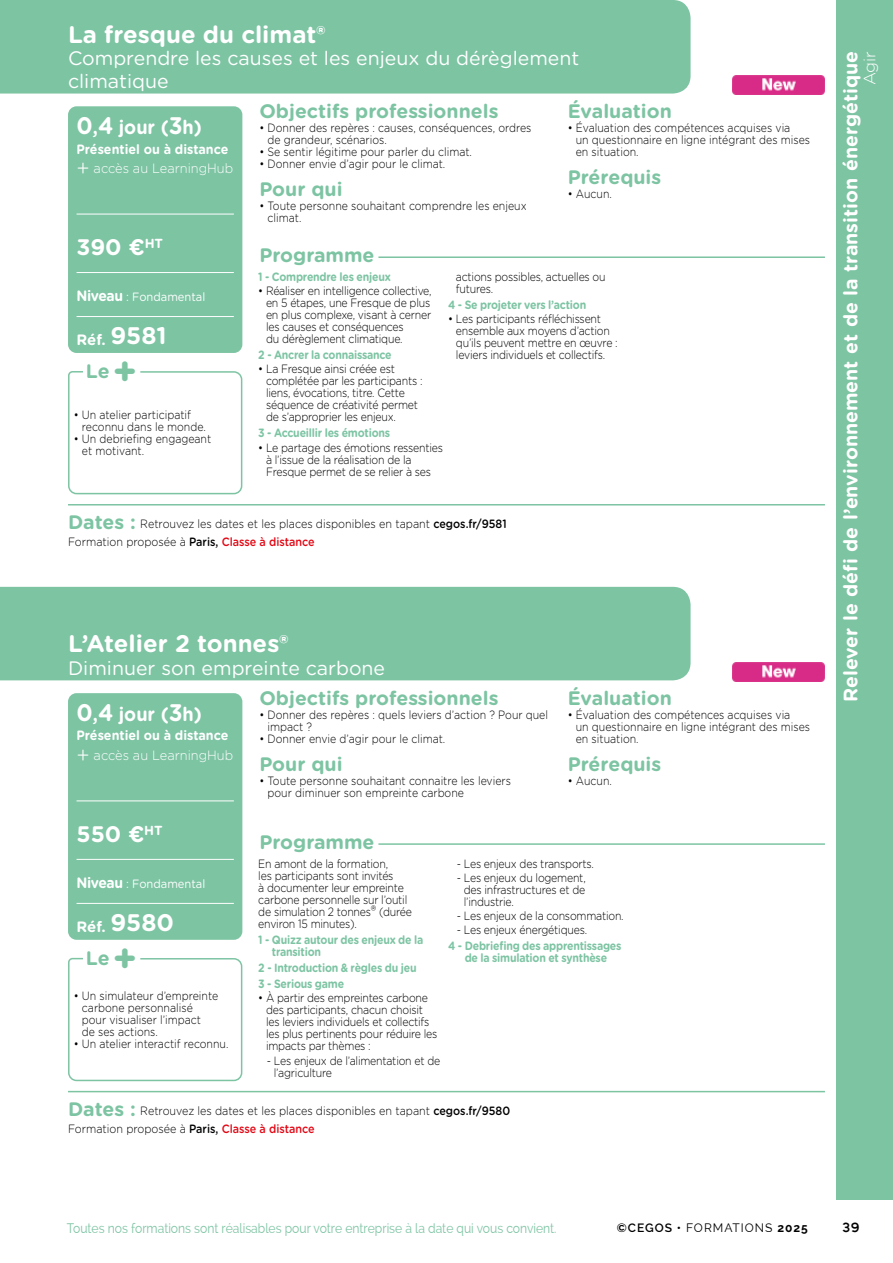
<style>
.page{position:relative;width:893px;height:1263px;background:#fff}
.page>*{position:absolute;margin:0;border:0;box-sizing:border-box;transform-origin:0 0}
.t1{font:700 24px "Gotham Rounded";color:#fff}
.t2{font:700 22.5px "Gotham Rounded";color:#fff}
.t3{font:700 19.5px "Gotham Rounded";color:#7dc4a3}
.t4{font:19.5px/22.5px "Gotham Rounded";color:#fff}
.t5{font:700 19.5px "Gotham Rounded";color:#fff}
.t6{font:700 19.5px "Gotham Rounded";color:#fff;scale:.93 1}
.t7{font:300 16.5px "Gotham Rounded";color:#fff}
.t8{font:700 15px "Gotham Rounded";letter-spacing:-.005em;color:#fff}
.t9{font:700 13.5px/19.5px "Gotham Rounded";color:#fff;scale:.93 1}
.t10{font:13.5px "Raleway";color:#7dc4a3;scale:.9 1}
.t11{font:500 13.5px "Ryker";color:#000}
.t12{font:300 12px/12px "Gotham Rounded";letter-spacing:-.02em;color:#000;scale:.88 1}
.t13{font:300 12px/12px "Gotham Rounded";color:#000;scale:.88 1}
.t14{font:700 12px/12px "Gotham Rounded";letter-spacing:-.02em;color:#7dc4a3;scale:.88 1}
.t15{font:300 12px/17.7px "Gotham Rounded";color:#000;scale:.9 1}
.t16{font:12px "Gotham Rounded";color:#fff;scale:.93 1}
.t17{font:12px "Raleway";letter-spacing:.08em;color:#000}
.s1{font-size:24px}
.s2{font-weight:300;font-size:22.5px}
.s3{font-weight:300}
.s4{font-weight:700;font-size:15px}
.s5{font-size:39px}
.s6{font-weight:500}
.s7{font-weight:500;color:#e30613}
.s8{font-size:15px}
.s9{font-weight:600}
.s10{font-weight:700}
</style>
<div class="page">
<div style="left:68px;top:693px;width:174px;height:247px;background:#7dc4a3;border-radius:9px"></div>
<hr style="left:77px;top:800px;width:157px;height:1px;background:#fff">
<hr style="left:77px;top:859px;width:157px;height:1px;background:#fff">
<hr style="left:77px;top:903px;width:157px;height:1px;background:#fff">
<div style="left:0;top:587px;width:691px;height:93px;background:#7dc4a3"></div>
<hr style="left:68px;top:1091px;width:757px;height:1px;background:#7dc4a3">
<hr style="left:378px;top:843px;width:447px;height:2px;background:#7dc4a3">
<svg style="left:68px;top:957px;width:175px;height:125px"></svg>
<img style="left:732px;top:662px;width:92px;height:19px">
<div style="left:68px;top:106px;width:174px;height:247px;background:#7dc4a3;border-radius:9px"></div>
<hr style="left:77px;top:214px;width:157px;height:1px;background:#fff">
<hr style="left:77px;top:272px;width:157px;height:1px;background:#fff">
<hr style="left:77px;top:316px;width:157px;height:1px;background:#fff">
<div style="left:0;top:0;width:691px;height:94px;background:#7dc4a3"></div>
<hr style="left:68px;top:504px;width:757px;height:1px;background:#7dc4a3">
<hr style="left:378px;top:256px;width:447px;height:2px;background:#7dc4a3">
<svg style="left:68px;top:371px;width:175px;height:124px"></svg>
<img style="left:732px;top:75px;width:92px;height:19px">
<div style="left:836px;top:0;width:57px;height:1199px;background:#7dc4a3"></div>
<h1 class="t1" style="left:68px;top:17px;width:259px">La fresque du climat®</h1>
<h3 class="t4" style="left:68px;top:46px;width:513px">Comprendre les causes et les enjeux du dérèglement climatique</h3>
<h3 class="t6" style="left:77px;top:113px;width:136px"><span class="s1">0</span>,<span class="s1">4</span> jour (<span class="s1">3</span>h)</h3>
<p class="t9" style="left:77px;top:138px;width:170px">Présentiel ou à distance <span class="s2">+</span> <span class="s3">accès au LearningHub</span></p>
<h2 class="t2" style="left:77px;top:231px;width:88px">390 €<sup>HT</sup></h2>
<p class="t16" style="left:77px;top:289px;width:140px"><span class="s4">Niveau</span> : Fondamental</p>
<p class="t8" style="left:77px;top:328px;width:92px">Réf. <span class="s1">9581</span></p>
<h3 class="t3" style="left:86px;top:357px;width:53px">Le<span class="s5">+</span></h3>
<p class="t13" style="left:82px;top:409px;width:142px;text-indent:-8px">• Un atelier participatif reconnu dans le monde.</p>
<p class="t13" style="left:82px;top:433px;width:149px;text-indent:-8px">• Un debriefing engageant et motivant.</p>
<h3 class="t3" style="left:259px;top:96px;width:241px">Objectifs professionnels</h3>
<p class="t13" style="left:268px;top:121px;width:301px;text-indent:-8px">• Donner des repères : causes, conséquences, ordres de grandeur, scénarios.</p>
<p class="t13" style="left:259px;top:145px;width:243px">• Se sentir légitime pour parler du climat.</p>
<p class="t13" style="left:259px;top:157px;width:213px">• Donner envie d’agir pour le climat.</p>
<h3 class="t3" style="left:259px;top:175px;width:85px">Pour qui</h3>
<p class="t13" style="left:268px;top:199px;width:296px;text-indent:-8px">• Toute personne souhaitant comprendre les enjeux climat.</p>
<h3 class="t3" style="left:259px;top:241px;width:117px">Programme</h3>
<h3 class="t3" style="left:568px;top:96px;width:106px">Évaluation</h3>
<p class="t13" style="left:576px;top:121px;width:268px;text-indent:-8px">• Évaluation des compétences acquises via<br>un questionnaire en ligne intégrant des mises en situation.</p>
<h3 class="t3" style="left:568px;top:163px;width:95px">Prérequis</h3>
<p class="t12" style="left:568px;top:187px;width:52px">• Aucun.</p>
<p class="t14" style="left:258px;top:270px;width:152px">1 - Comprendre les enjeux</p>
<p class="t12" style="left:266px;top:284px;width:190px;text-indent:-8px">• Réaliser en intelligence collective, en 5 étapes, une Fresque de plus en plus complexe, visant à cerner les causes et conséquences<br>du dérèglement climatique.</p>
<p class="t14" style="left:258px;top:348px;width:153px">2 - Ancrer la connaissance</p>
<p class="t12" style="left:266px;top:362px;width:179px;text-indent:-8px">• La Fresque ainsi créée est complétée par les participants : liens, évocations, titre. Cette séquence de créativité permet de s’approprier les enjeux.</p>
<p class="t14" style="left:258px;top:427px;width:151px">3 - Accueillir les émotions</p>
<p class="t12" style="left:266px;top:441px;width:203px;text-indent:-8px">• Le partage des émotions ressenties à l’issue de la réalisation de la<br>Fresque permet de se relier à ses</p>
<p class="t12" style="left:456px;top:270px;width:172px">actions possibles, actuelles ou futures.</p>
<p class="t14" style="left:448px;top:298px;width:158px">4 - Se projeter vers l’action</p>
<p class="t12" style="left:456px;top:312px;width:185px;text-indent:-8px">• Les participants réfléchissent ensemble aux moyens d’action qu’ils peuvent mettre en œuvre : leviers individuels et collectifs.</p>
<h3 class="t3" style="left:68px;top:508px;width:69px">Dates :</h3>
<p class="t15" style="left:68px;top:515px;width:489px;text-indent:72px">Retrouvez les dates et les places disponibles en tapant <span class="s6">cegos.fr/9581<br></span>Formation proposée à <span class="s6">Paris,</span> <span class="s7">Classe à distance</span></p>
<h1 class="t1" style="left:68px;top:626px;width:222px">L’Atelier 2 tonnes®</h1>
<h3 class="t4" style="left:68px;top:656px;width:319px">Diminuer son empreinte carbone</h3>
<h3 class="t6" style="left:77px;top:700px;width:136px"><span class="s1">0</span>,<span class="s1">4</span> jour (<span class="s1">3</span>h)</h3>
<p class="t9" style="left:77px;top:725px;width:170px">Présentiel ou à distance <span class="s2">+</span> <span class="s3">accès au LearningHub</span></p>
<h2 class="t2" style="left:77px;top:817px;width:88px">550 €<sup>HT</sup></h2>
<h3 class="t3" style="left:259px;top:683px;width:241px">Objectifs professionnels</h3>
<p class="t13" style="left:268px;top:708px;width:320px;text-indent:-8px">• Donner des repères : quels leviers d’action ? Pour quel impact ?</p>
<p class="t13" style="left:259px;top:732px;width:213px">• Donner envie d’agir pour le climat.</p>
<h3 class="t3" style="left:259px;top:749px;width:85px">Pour qui</h3>
<p class="t13" style="left:268px;top:774px;width:278px;text-indent:-8px">• Toute personne souhaitant connaitre les leviers pour diminuer son empreinte carbone</p>
<h3 class="t3" style="left:259px;top:828px;width:117px">Programme</h3>
<h3 class="t3" style="left:568px;top:683px;width:106px">Évaluation</h3>
<p class="t13" style="left:576px;top:708px;width:268px;text-indent:-8px">• Évaluation des compétences acquises via<br>un questionnaire en ligne intégrant des mises en situation.</p>
<h3 class="t3" style="left:568px;top:749px;width:95px">Prérequis</h3>
<p class="t12" style="left:568px;top:774px;width:52px">• Aucun.</p>
<p class="t16" style="left:77px;top:875px;width:140px"><span class="s4">Niveau</span> : Fondamental</p>
<p class="t8" style="left:77px;top:915px;width:99px">Réf. <span class="s1">9580</span></p>
<h3 class="t3" style="left:86px;top:943px;width:53px">Le<span class="s5">+</span></h3>
<p class="t13" style="left:82px;top:989px;width:156px;text-indent:-8px">• Un simulateur d’empreinte carbone personnalisé pour visualiser l’impact<br>de ses actions.</p>
<p class="t13" style="left:74px;top:1037px;width:177px">• Un atelier interactif reconnu.</p>
<p class="t12" style="left:258px;top:857px;width:176px">En amont de la formation,<br>les participants sont invités<br>à documenter leur empreinte carbone personnelle sur l’outil de simulation 2 tonnes<span class="s8">®</span> (durée environ 15 minutes).</p>
<p class="t14" style="left:272px;top:933px;width:173px;text-indent:-14px">1 - Quizz autour des enjeux de la transition</p>
<p class="t14" style="left:258px;top:959px;width:181px;line-height:16.2px">2 - Introduction &amp; règles du jeu<br>3 - Serious game</p>
<p class="t12" style="left:266px;top:992px;width:196px;text-indent:-8px">• À partir des empreintes carbone des participants, chacun choisit les leviers individuels et collectifs les plus pertinents pour réduire les impacts par thèmes :</p>
<p class="t12" style="left:274px;top:1054px;width:191px;text-indent:-7px">- Les enjeux de l’alimentation et de l’agriculture</p>
<p class="t12" style="left:457px;top:857px;width:157px">- Les enjeux des transports.</p>
<p class="t12" style="left:464px;top:871px;width:140px;text-align:justify;text-indent:-7px">- Les enjeux du logement, des infrastructures et de l’industrie.</p>
<p class="t12" style="left:457px;top:909px;width:191px">- Les enjeux de la consommation.</p>
<p class="t12" style="left:457px;top:923px;width:150px">- Les enjeux énergétiques.</p>
<p class="t14" style="left:448px;top:939px;width:198px;text-align:center">4 - Debriefing des apprentissages de la simulation et synthèse</p>
<h3 class="t3" style="left:68px;top:1094px;width:69px">Dates :</h3>
<p class="t15" style="left:68px;top:1101px;width:493px;text-indent:72px">Retrouvez les dates et les places disponibles en tapant <span class="s6">cegos.fr/9580<br></span>Formation proposée à <span class="s6">Paris,</span> <span class="s7">Classe à distance</span></p>
<h3 class="t5" style="left:836px;top:702px;width:652px;rotate:-90deg">Relever le défi de l’environnement et de la transition énergétique</h3>
<h3 class="t7" style="left:859px;top:85px;width:36px;rotate:-90deg">Agir</h3>
<p class="t10" style="left:67px;top:1221px;width:545px">Toutes nos formations sont réalisables pour votre entreprise à la date qui vous convient.</p>
<p class="t17" style="left:617px;top:1221px;width:193px"><span class="s9">©CEGOS •</span> FORMATIONS <span class="s10">2025</span></p>
<p class="t11" style="left:842px;top:1219px;width:19px">39</p>
</div>
